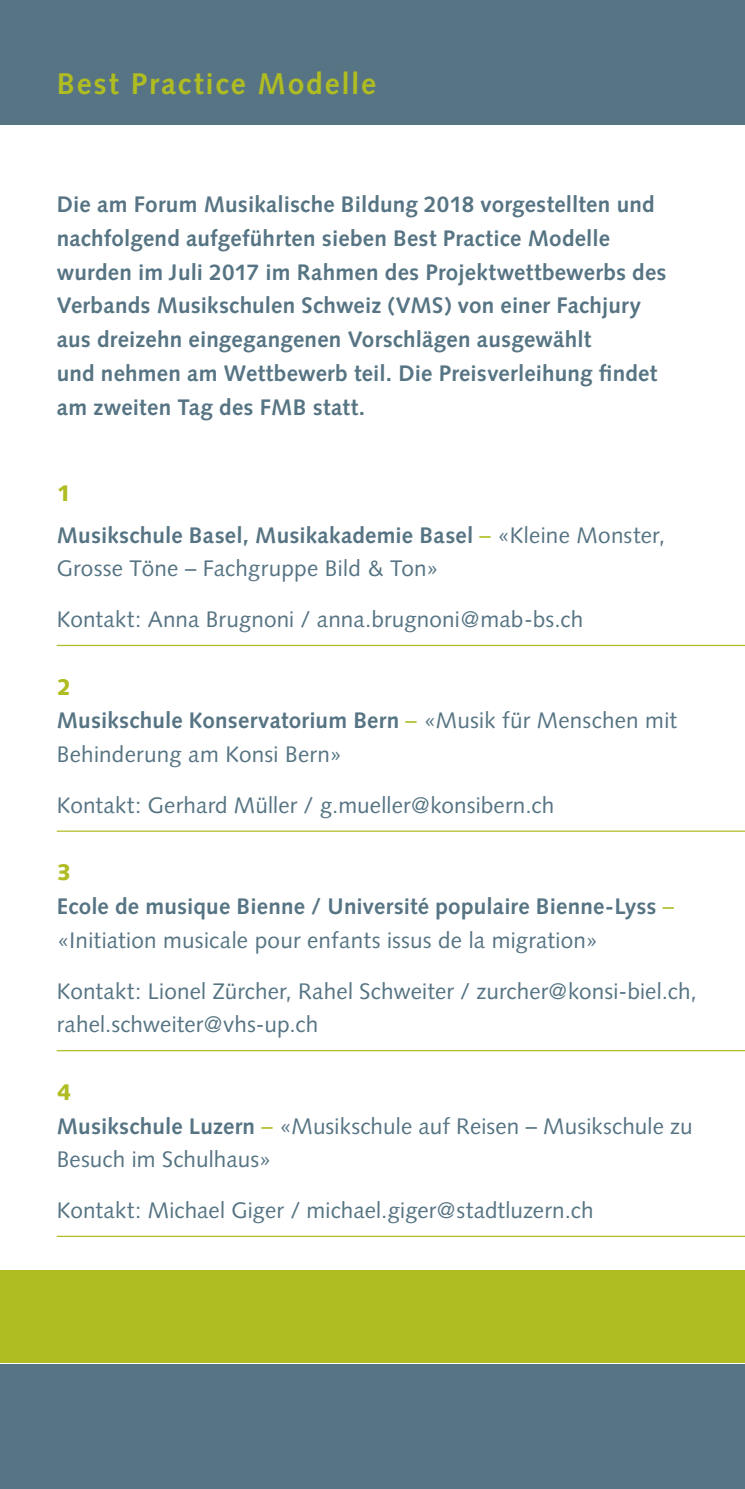
<style>
.page{position:relative;width:745px;height:1489px;background:#fff}
.page>*{position:absolute;margin:0;border:0;box-sizing:border-box;transform-origin:0 0}
.t1{font:700 30px "Syntax";letter-spacing:.06em;color:#afbc22}
.t2{font:700 22.5px/33.8px "Syntax";letter-spacing:.01em;color:#567483}
.t3{font:22.5px/33.8px "Syntax";letter-spacing:.005em;color:#567483}
.s1{font-weight:900;color:#afbc22}
.s2{font-weight:400;color:#afbc22}
.s3{font-weight:400}
.s4{font-weight:700}
.s5{color:#afbc22}
</style>
<div class="page">
<div style="left:0;top:0;width:744px;height:124px;background:#567483"></div>
<hr style="left:57px;top:644px;width:687px;height:2px;background:#afbc22">
<hr style="left:57px;top:830px;width:687px;height:1px;background:#afbc22">
<hr style="left:57px;top:1049px;width:687px;height:2px;background:#afbc22">
<hr style="left:57px;top:1235px;width:687px;height:1px;background:#afbc22">
<div style="left:0;top:1364px;width:744px;height:124px;background:#567483"></div>
<div style="left:0;top:1270px;width:744px;height:92px;background:#afbc22"></div>
<h1 class="t1" style="left:57px;top:66px;width:320px">Best Practice Modelle</h1>
<p class="t2" style="left:57px;top:187px;width:611px">Die am Forum Musikalische Bildung 2018 vorgestellten und nachfolgend aufgeführten sieben Best Practice Modelle wurden im Juli 2017 im Rahmen des Projektwettbewerbs des Verbands Musikschulen Schweiz (VMS) von einer Fachjury aus dreizehn eingegangenen Vorschlägen ausgewählt<br>und nehmen am Wettbewerb teil. Die Preisverleihung findet am zweiten Tag des FMB statt.</p>
<p class="t2" style="left:57px;top:473px;width:609px;line-height:41.2px"><span class="s1">1<br></span>Musikschule Basel, Musikakademie Basel <span class="s2">–</span> <span class="s3">«Kleine Monster,</span></p>
<p class="t3" style="left:57px;top:552px;width:383px">Grosse Töne – Fachgruppe Bild &amp; Ton»</p>
<p class="t3" style="left:57px;top:602px;width:528px">Kontakt: Anna Brugnoni / anna.brugnoni@mab-bs.ch</p>
<p class="t3" style="left:57px;top:670px;width:621px"><span class="s1">2<br></span><span class="s4">Musikschule Konservatorium Bern</span> <span class="s5">–</span> «Musik für Menschen mit<br>Behinderung am Konsi Bern»</p>
<p class="t3" style="left:57px;top:788px;width:498px">Kontakt: Gerhard Müller / g.mueller@konsibern.ch</p>
<p class="t2" style="left:57px;top:855px;width:618px"><span class="s1">3<br></span>Ecole de musique Bienne / Université populaire Bienne-Lyss <span class="s2">– </span><span class="s3">«Initiation musicale pour enfants issus de la migration»</span></p>
<p class="t3" style="left:57px;top:973px;width:641px">Kontakt: Lionel Zürcher, Rahel Schweiter / zurcher@konsi-biel.ch, rahel.schweiter@vhs-up.ch</p>
<p class="t3" style="left:57px;top:1075px;width:637px"><span class="s1">4<br></span><span class="s4">Musikschule Luzern</span> <span class="s5">–</span> «Musikschule auf Reisen – Musikschule zu<br>Besuch im Schulhaus»</p>
<p class="t3" style="left:57px;top:1193px;width:538px">Kontakt: Michael Giger / michael.giger@stadtluzern.ch</p>
</div>
